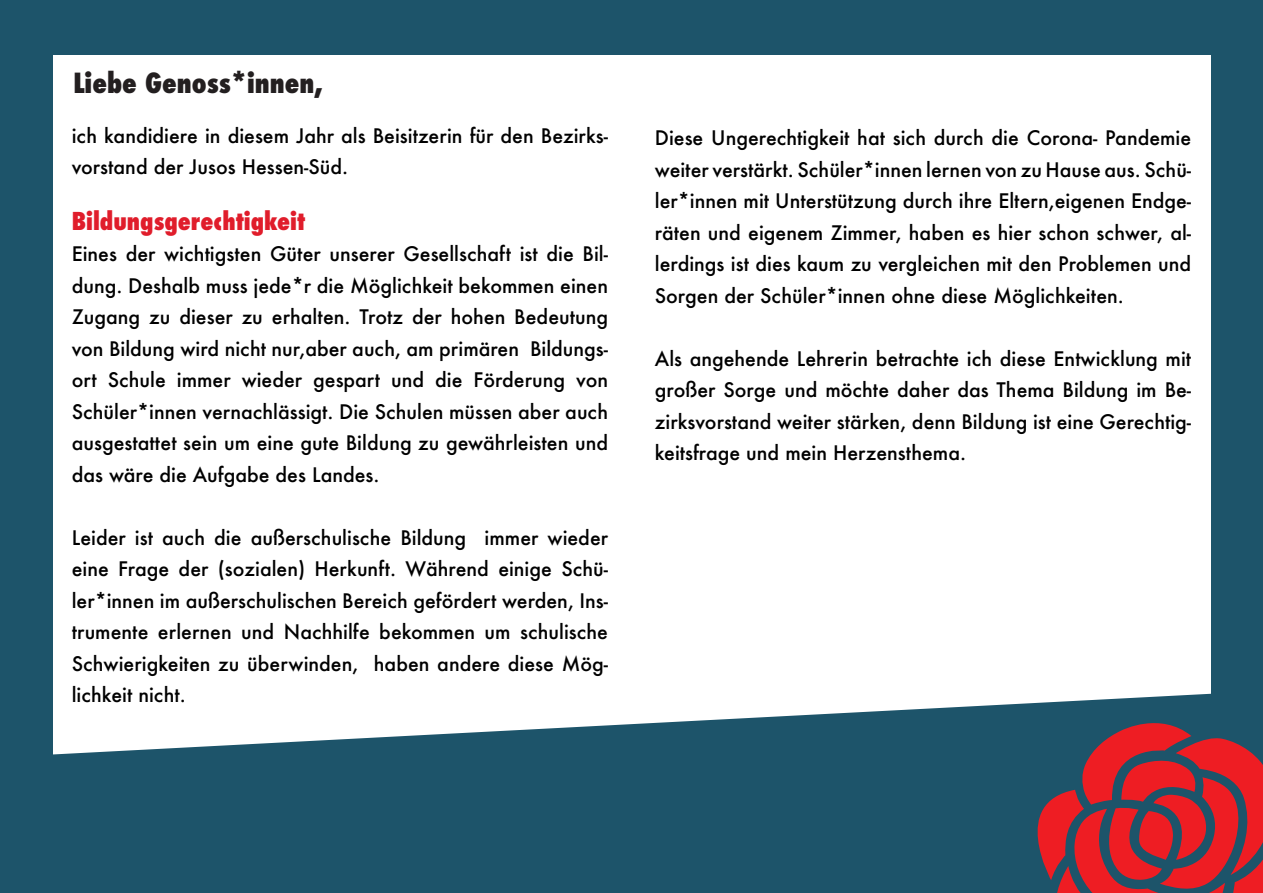
<style>
.page{position:relative;width:1263px;height:893px;background:#fff}
.page>*{position:absolute;margin:0;border:0;box-sizing:border-box;transform-origin:0 0}
.t1{font:800 condensed 27px "Futura";color:#231f20}
.t2{font:800 condensed 24px "Futura";color:#e01d2b}
.t3{font:500 19.5px/31.5px "Futura";color:#000;text-align:justify}
</style>
<div class="page">
<svg style="left:0;top:691px;width:1212px;height:202px;fill:#1d546a"></svg>
<div style="left:1212px;top:0;width:51px;height:812px;background:#1d546a"></div>
<svg style="left:1037px;top:723px;width:226px;height:170px;background:#963440"></svg>
<div style="left:0;top:0;width:53px;height:812px;background:#1d546a"></div>
<div style="left:52px;top:0;width:1211px;height:54px;background:#1d546a"></div>
<p class="t1" style="left:73px;top:65px;width:251px">Liebe Genoss*innen,</p>
<p class="t3" style="left:72px;top:120px;width:538px">ich kandidiere in diesem Jahr als Beisitzerin für den Bezirks&shy;vorstand der Jusos Hessen-Süd.</p>
<p class="t2" style="left:72px;top:205px;width:235px">Bildungsgerechtigkeit</p>
<p class="t3" style="left:72px;top:238px;width:538px">Eines der wichtigsten Güter unserer Gesellschaft ist die Bil&shy;dung. Deshalb muss jede*r die Möglichkeit bekommen einen Zugang zu dieser zu erhalten. Trotz der hohen Bedeutung von Bildung wird nicht nur,aber auch, am primären Bildungs&shy;ort Schule immer wieder gespart und die Förderung von Schüler*innen vernachlässigt. Die Schulen müssen aber auch ausgestattet sein um eine gute Bildung zu gewährleisten und das wäre die Aufgabe des Landes.</p>
<p class="t3" style="left:72px;top:522px;width:538px">Leider ist auch die außerschulische Bildung immer wieder eine Frage der (sozialen) Herkunft. Während einige Schü&shy;ler*innen im außerschulischen Bereich gefördert werden, Ins&shy;trumente erlernen und Nachhilfe bekommen um schulische Schwierigkeiten zu überwinden, haben andere diese Mög&shy;lichkeit nicht.</p>
<p class="t3" style="left:655px;top:122px;width:538px">Diese Ungerechtigkeit hat sich durch die Corona- Pandemie weiter verstärkt. Schüler*innen lernen von zu Hause aus. Schü&shy;ler*innen mit Unterstützung durch ihre Eltern,eigenen Endge&shy;räten und eigenem Zimmer, haben es hier schon schwer, al&shy;lerdings ist dies kaum zu vergleichen mit den Problemen und Sorgen der Schüler*innen ohne diese Möglichkeiten.</p>
<p class="t3" style="left:655px;top:343px;width:538px">Als angehende Lehrerin betrachte ich diese Entwicklung mit großer Sorge und möchte daher das Thema Bildung im Be&shy;zirksvorstand weiter stärken, denn Bildung ist eine Gerechtig&shy;keitsfrage und mein Herzensthema.</p>
</div>
